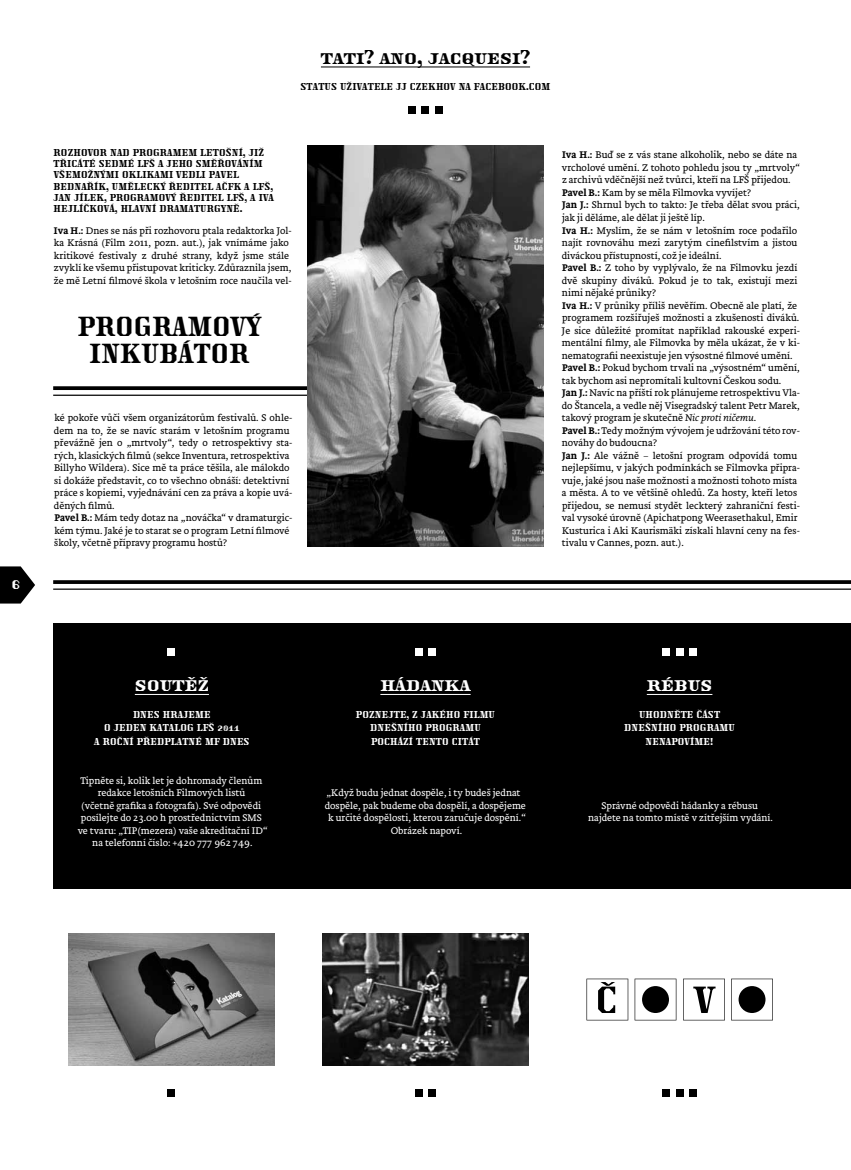
<style>
.page{position:relative;width:851px;height:1170px;background:#fff}
.page>*{position:absolute;margin:0;border:0;box-sizing:border-box;transform-origin:0 0}
.t1{font:27.5px/26.2px "Traktoretka";letter-spacing:.015em;color:#000;text-align:center}
.t2{font:20px "Traktoretka";color:#000}
.t3{font:20px "Traktoretka";color:#fff}
.t4{font:16.25px "Traktoretka";color:#fff}
.t5{font:300 10px/12.5px "Brioni Text Std";color:#000}
.t6{font:300 10px/12.5px "Brioni Text Std";color:#fff;text-align:center}
.t7{font:10px/11.2px "Traktoretka";letter-spacing:.015em;color:#000}
.t8{font:10px/13.8px "Traktoretka";letter-spacing:.015em;color:#fff;text-align:center}
.s1{font-weight:500}
.s2{font-style:italic}
</style>
<div class="page">
<div style="left:53px;top:623px;width:797px;height:266px;background:#000"></div>
<svg style="left:0;top:566px;width:35px;height:37px"></svg>
<svg style="left:53px;top:580px;width:797px;height:4px;background:#0f0f0f"></svg>
<hr style="left:53px;top:588px;width:797px;height:1px;background:#000">
<svg style="left:53px;top:386px;width:254px;height:4px"></svg>
<hr style="left:53px;top:394px;width:474px;height:2px;background:#000">
<img style="left:307px;top:146px;width:236px;height:400px">
<hr style="left:321px;top:66px;width:209px;height:1px;background:#000">
<div style="left:422px;top:106px;width:7px;height:7px;background:#000"></div>
<div style="left:435px;top:106px;width:7px;height:7px;background:#000"></div>
<div style="left:408px;top:106px;width:7px;height:7px;background:#000"></div>
<hr style="left:135px;top:694px;width:74px;height:1px;background:#fff">
<hr style="left:380px;top:694px;width:90px;height:1px;background:#fff">
<hr style="left:646px;top:694px;width:66px;height:1px;background:#fff">
<div style="left:168px;top:1089px;width:7px;height:7px;background:#000"></div>
<div style="left:168px;top:648px;width:7px;height:7px;background:#fff"></div>
<div style="left:428px;top:1089px;width:7px;height:7px;background:#000"></div>
<div style="left:415px;top:1089px;width:7px;height:7px;background:#000"></div>
<div style="left:428px;top:648px;width:7px;height:7px;background:#fff"></div>
<div style="left:415px;top:648px;width:7px;height:7px;background:#fff"></div>
<div style="left:676px;top:1089px;width:7px;height:7px;background:#000"></div>
<div style="left:689px;top:1089px;width:7px;height:7px;background:#000"></div>
<div style="left:662px;top:1089px;width:7px;height:7px;background:#000"></div>
<div style="left:676px;top:648px;width:7px;height:7px;background:#fff"></div>
<div style="left:689px;top:648px;width:7px;height:7px;background:#fff"></div>
<div style="left:662px;top:648px;width:7px;height:7px;background:#fff"></div>
<img style="left:68px;top:933px;width:206px;height:132px">
<img style="left:322px;top:933px;width:206px;height:132px">
<svg style="left:586px;top:978px;width:42px;height:42px"></svg>
<svg style="left:634px;top:978px;width:42px;height:42px"></svg>
<svg style="left:683px;top:978px;width:41px;height:42px"></svg>
<svg style="left:731px;top:978px;width:41px;height:42px"></svg>
<div style="left:642px;top:985px;width:27px;height:27px;background:#000;border-radius:50%"></div>
<h3 class="t4" style="left:12px;top:574px;width:11px">6</h3>
<h2 class="t2" style="left:321px;top:46px;width:210px">TATI? ANO, JACQUESI?</h2>
<p class="t7" style="left:300px;top:82px;width:251px">STATUS UŽIVATELE JJ CZEKHOV NA FACEBOOK.COM</p>
<p class="t7" style="left:54px;top:148px;width:212px">ROZHOVOR NAD PROGRAMEM LETOŠNÍ, JIŽ<br>TŘICÁTÉ SEDMÉ LFŠ</p>
<p class="t7" style="left:53px;top:159px;width:222px;text-indent:105px">A JEHO SMĚŘOVÁNÍM VŠEMOŽNÝMI OKLIKAMI VEDLI PAVEL BEDNAŘÍK, UMĚLECKÝ ŘEDITEL AČFK A LFŠ , JAN JÍLEK, PROGRAMOVÝ ŘEDITEL LFŠ , A IVA HEJLÍČKOVÁ, HLAVNÍ DRAMATURGYNĚ.</p>
<p class="t5" style="left:561px;top:149px;width:240px"><span class="s1">Iva H.:</span> Buď se z vás stane alkoholik, nebo se dáte na vrcholové umění. Z tohoto pohledu jsou ty „mrtvoly“ z archivů vděčnější než tvůrci, kteří na LFŠ přijedou.<br><span class="s1">Pavel B.:</span> Kam by se měla Filmovka vyvíjet?<br><span class="s1">Jan J.:</span> Shrnul bych to takto: Je třeba dělat svou práci, jak ji děláme, ale dělat ji ještě líp.<br><span class="s1">Iva H.:</span> Myslím, že se nám v letošním roce podařilo najít rovnováhu mezi zarytým cinefilstvím a jistou diváckou přístupností, což je ideální.<br><span class="s1">Pavel B.:</span> Z toho by vyplývalo, že na Filmovku jezdí dvě skupiny diváků. Pokud je to tak, existují mezi nimi nějaké průniky?<br><span class="s1">Iva H.:</span> V průniky příliš nevěřím. Obecně ale platí, že programem rozšiřuješ možnosti a zkušenosti diváků.<br>Je sice důležité promítat například rakouské experi&shy;mentální filmy, ale Filmovka by měla ukázat, že v ki&shy;nematografii neexistuje jen výsostné filmové umění.<br><span class="s1">Pavel B.:</span> Pokud bychom trvali na „výsostném“ umění, tak bychom asi nepromítali kultovní Českou sodu.<br><span class="s1">Jan J.:</span> Navíc na příští rok plánujeme retrospektivu Vla&shy;do Štancela, a vedle něj Visegradský talent Petr Marek, takový program je skutečně <span class="s2">Nic proti ničemu</span>.<br><span class="s1">Pavel B.:</span> Tedy možným vývojem je udržování této rov&shy;nováhy do budoucna?<br><span class="s1">Jan J.:</span> Ale vážně – letošní program odpovídá tomu nejlepšímu, v jakých podmínkách se Filmovka připra&shy;vuje, jaké jsou naše možnosti a možnosti tohoto místa a města. A to ve většině ohledů. Za hosty, kteří letos přijedou, se nemusí stydět leckterý zahraniční festi&shy;val vysoké úrovně (Apichatpong Weerasethakul, Emir Kusturica i Aki Kaurismäki získali hlavní ceny na fes&shy;tivalu v Cannes, pozn. aut.).</p>
<p class="t5" style="left:54px;top:224px;width:239px"><span class="s1">Iva H.:</span> Dnes se nás při rozhovoru ptala redaktorka Jol&shy;ka Krásná (Film 2011, pozn. aut.), jak vnímáme jako kritikové festivaly z druhé strany, když jsme stále zvyklí ke všemu přistupovat kriticky. Zdůraznila jsem, že mě Letní filmové škola v letošním roce naučila vel-</p>
<h1 class="t1" style="left:78px;top:316px;width:185px">PROGRAMOVÝ<br>INKUBÁTOR</h1>
<p class="t5" style="left:54px;top:412px;width:240px">ké pokoře vůči všem organizátorům festivalů. S ohle&shy;dem na to, že se navíc starám v letošním programu převážně jen o „mrtvoly“, tedy o retrospektivy sta&shy;rých, klasických filmů (sekce Inventura, retrospektiva Billyho Wildera). Sice mě ta práce těšila, ale málokdo si dokáže představit, co to všechno obnáší: detektivní práce s kopiemi, vyjednávání cen za práva a kopie uvá&shy;děných filmů.<br><span class="s1">Pavel B.:</span> Mám tedy dotaz na „nováčka“ v dramaturgic&shy;kém týmu. Jaké je to starat se o program Letní filmové školy, včetně přípravy programu hostů?</p>
<h2 class="t3" style="left:135px;top:673px;width:76px">SOUTĚŽ</h2>
<p class="t8" style="left:94px;top:708px;width:157px">DNES HRAJEME<br>O JEDEN KATALOG LFŠ 2011<br>A ROČNÍ PŘEDPLATNÉ MF DNES</p>
<p class="t6" style="left:78px;top:774px;width:191px">Tipněte si, kolik let je dohromady členům redakce letošních Filmových listů<br>(včetně grafika a fotografa). Své odpovědi posílejte do 23.00 h prostřednictvím SMS ve tvaru: „TIP(mezera) vaše akreditační ID“ na telefonní číslo: +420 777 962 749.</p>
<h2 class="t3" style="left:380px;top:673px;width:92px">HÁDANKA</h2>
<p class="t8" style="left:356px;top:708px;width:140px">PO ZNEJTE, Z JAKÉHO FILMU<br>DNEŠNÍHO PROGRAMU<br>POCHÁZÍ TENTO CITÁT</p>
<p class="t6" style="left:325px;top:787px;width:203px">„Když budu jednat dospěle, i ty budeš jednat dospěle, pak budeme oba dospělí, a dospějeme k určité dospělosti, kterou zaručuje dospění.“ Obrázek napoví.</p>
<h2 class="t3" style="left:646px;top:673px;width:67px">RÉBUS</h2>
<p class="t8" style="left:624px;top:708px;width:112px">UHODNĚTE ČÁST<br>DNEŠNÍHO PROGRAMU<br>NENAPOVÍME!</p>
<p class="t6" style="left:588px;top:799px;width:186px">Správné odpovědi hádanky a rébusu najdete na tomto místě v zítřejším vydání.</p>
</div>
